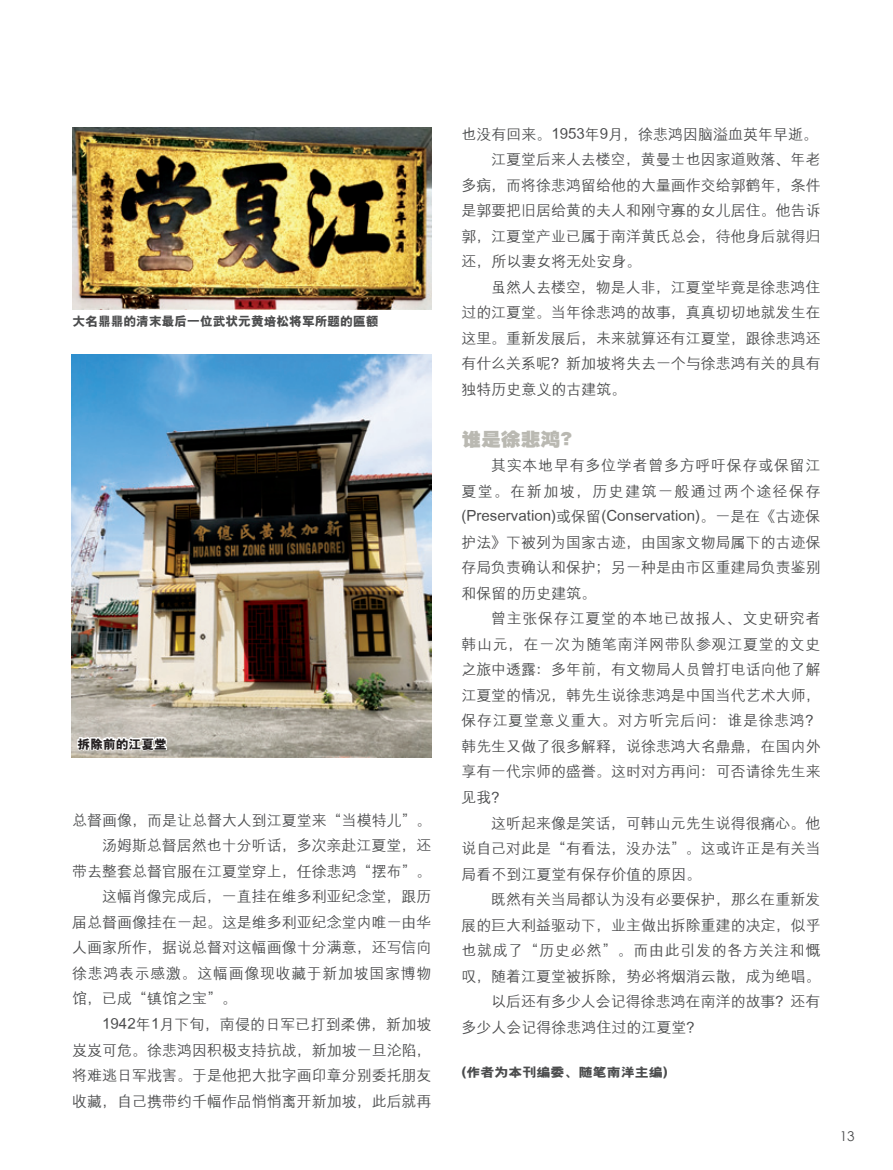
<style>
.page{position:relative;width:893px;height:1170px;background:#fff}
.page>*{position:absolute;margin:0;border:0;box-sizing:border-box;transform-origin:0 0}
.SmlTitle{font:18px "Heiti EG Ultra GB";color:#bab9b2;scale:1.1 1}
.Text{font:500 15px/25.5px "M Hei GB";color:#4b4c4d;text-align:justify}
.t1{font:13.5px "Century Gothic";color:#4b4c4d}
.Caption_bk{font:800 12.75px "M Hei GB";color:#4b4c4d}
.作者简介{font:800 12.75px "M Hei GB";color:#4b4c4d;scale:1.1 1}
.Caption_white{font:800 12.75px "M Hei GB";color:#231f20}
</style>
<div class="page">
<img style="left:71px;top:354px;width:360px;height:404px">
<svg style="left:75px;top:734px;width:93px;height:19px"></svg>
<img style="left:72px;top:128px;width:359px;height:182px">
<p class="Caption_bk" style="left:73px;top:314px;width:307px">大名鼎鼎的清末最后一位武状元黄培松将军所题的匾额</p>
<p class="Caption_white" style="left:78px;top:737px;width:91px">拆除前的江夏堂</p>
<p class="Text" style="left:72px;top:807px;width:361px">总督画像，而是让总督大人到江夏堂来“当模特儿”。</p>
<p class="Text" style="left:72px;top:833px;width:361px;text-align:right">汤姆斯总督居然也十分听话，多次亲赴江夏堂，还<br>带去整套总督官服在江夏堂穿上，任徐悲鸿“摆布”。</p>
<p class="Text" style="left:72px;top:884px;width:361px;text-indent:30px">这幅肖像完成后，一直挂在维多利亚纪念堂，跟历届总督画像挂在一起。这是维多利亚纪念堂内唯一由华人画家所作，据说总督对这幅画像十分满意，还写信向徐悲鸿表示感激。这幅画像现收藏于新加坡国家博物馆，已成“镇馆之宝”。</p>
<p class="Text" style="left:72px;top:1011px;width:361px;text-indent:30px">1942年1月下旬，南侵的日军已打到柔佛，新加坡岌岌可危。徐悲鸿因积极支持抗战，新加坡一旦沦陷，将难逃日军戕害。于是他把大批字画印章分别委托朋友收藏，自己携带约千幅作品悄悄离开新加坡，此后就再</p>
<p class="Text" style="left:461px;top:121px;width:358px">也没有回来。1953年9月，徐悲鸿因脑溢血英年早逝。</p>
<p class="Text" style="left:461px;top:147px;width:361px;text-indent:30px">江夏堂后来人去楼空，黄曼士也因家道败落、年老多病，而将徐悲鸿留给他的大量画作交给郭鹤年，条件是郭要把旧居给黄的夫人和刚守寡的女儿居住。他告诉郭，江夏堂产业已属于南洋黄氏总会，待他身后就得归还，所以妻女将无处安身。</p>
<p class="Text" style="left:461px;top:274px;width:361px;text-indent:30px">虽然人去楼空，物是人非，江夏堂毕竟是徐悲鸿住过的江夏堂。当年徐悲鸿的故事，真真切切地就发生在这里。重新发展后，未来就算还有江夏堂，跟徐悲鸿还有什么关系呢？新加坡将失去一个与徐悲鸿有关的具有独特历史意义的古建筑。</p>
<p class="SmlTitle" style="left:461px;top:430px;width:109px">谁是徐悲鸿？</p>
<p class="Text" style="left:461px;top:453px;width:361px;text-indent:30px">其实本地早有多位学者曾多方呼吁保存或保留江夏堂。在新加坡，历史建筑一般通过两个途径保存(Preservation)或保留(Conservation)。一是在《古迹保护法》下被列为国家古迹，由国家文物局属下的古迹保存局负责确认和保护；另一种是由市区重建局负责鉴别和保留的历史建筑。</p>
<p class="Text" style="left:461px;top:606px;width:361px;text-indent:30px">曾主张保存江夏堂的本地已故报人、文史研究者韩山元，在一次为随笔南洋网带队参观江夏堂的文史之旅中透露：多年前，有文物局人员曾打电话向他了解江夏堂的情况，韩先生说徐悲鸿是中国当代艺术大师，保存江夏堂意义重大。对方听完后问：谁是徐悲鸿？韩先生又做了很多解释，说徐悲鸿大名鼎鼎，在国内外享有一代宗师的盛誉。这时对方再问：可否请徐先生来见我？</p>
<p class="Text" style="left:461px;top:810px;width:361px;text-indent:30px">这听起来像是笑话，可韩山元先生说得很痛心。他说自己对此是“有看法，没办法”。这或许正是有关当局看不到江夏堂有保存价值的原因。</p>
<p class="Text" style="left:461px;top:886px;width:361px;text-indent:30px">既然有关当局都认为没有必要保护，那么在重新发展的巨大利益驱动下，业主做出拆除重建的决定，似乎也就成了“历史必然”。而由此引发的各方关注和慨叹，随着江夏堂被拆除，势必将烟消云散，成为绝唱。</p>
<p class="Text" style="left:461px;top:988px;width:361px;text-indent:30px">以后还有多少人会记得徐悲鸿在南洋的故事？还有多少人会记得徐悲鸿住过的江夏堂？</p>
<p class="作者简介" style="left:461px;top:1065px;width:189px">(作者为本刊编委、随笔南洋主编)</p>
<p class="t1" style="left:840px;top:1127px;width:16px">13</p>
</div>
